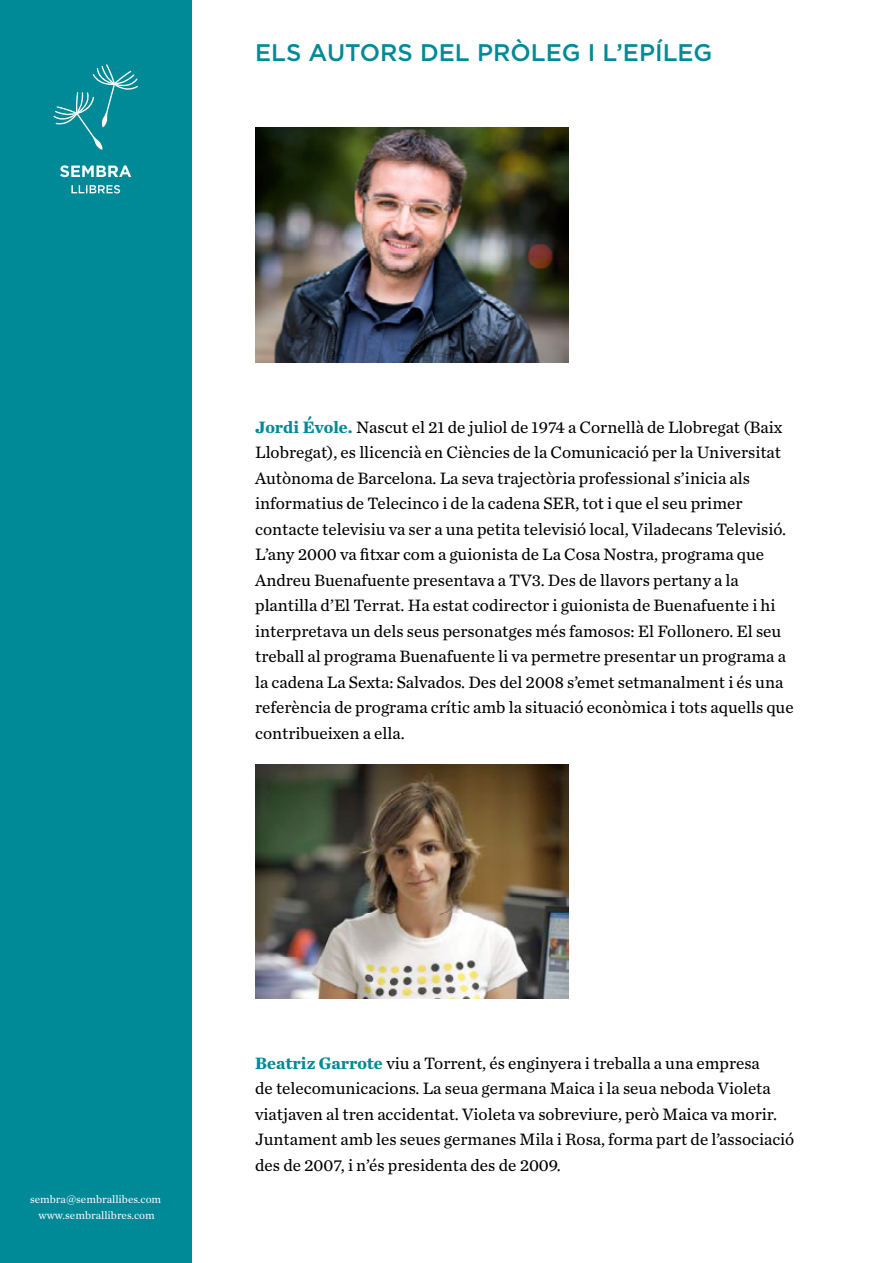
<style>
.page{position:relative;width:893px;height:1263px;background:#fff}
.page>*{position:absolute;margin:0;border:0;box-sizing:border-box;transform-origin:0 0}
.t1{font:500 24px "Gotham";color:#008996}
.t2{font:17.25px/25.5px "Chronicle Text G2";color:#000}
.t3{font:11.25px/16.5px "Chronicle Text G1";color:#fff;text-align:center}
.s1{font-weight:700;color:#008996}
</style>
<div class="page">
<div style="left:0;top:0;width:191px;height:1263px;background:#008996"></div>
<svg style="left:71px;top:185px;width:49px;height:8px"></svg>
<svg style="left:60px;top:165px;width:71px;height:12px"></svg>
<svg style="left:53px;top:64px;width:85px;height:86px"></svg>
<img style="left:255px;top:128px;width:313px;height:235px">
<img style="left:255px;top:764px;width:313px;height:235px">
<h1 class="t1" style="left:255px;top:38px;width:459px">ELS AUTORS DEL PRÒLEG I L’EPÍLEG</h1>
<p class="t2" style="left:255px;top:413px;width:540px"><span class="s1">Jordi Évole.</span> Nascut el 21 de juliol de 1974 a Cornellà de Llobregat (Baix Llobregat), es llicencià en Ciències de la Comunicació per la Universitat Autònoma de Barcelona. La seva trajectòria professional s’inicia als informatius de Telecinco i de la cadena SER, tot i que el seu primer contacte televisiu va ser a una petita televisió local, Viladecans Televisió.<br>L’any 2000 va fitxar com a guionista de La Cosa Nostra, programa que Andreu Buenafuente presentava a TV3. Des de llavors pertany a la plantilla d’El Terrat. Ha estat codirector i guionista de Buenafuente i hi interpretava un dels seus personatges més famosos: El Follonero. El seu treball al programa Buenafuente li va permetre presentar un programa a la cadena La Sexta: Salvados. Des del 2008 s’emet setmanalment i és una referència de programa crític amb la situació econòmica i tots aquells que contribueixen a ella.</p>
<p class="t3" style="left:30px;top:1190px;width:133px">sembra@sembrallibes.com www.sembrallibres.com</p>
<p class="t2" style="left:255px;top:1049px;width:541px"><span class="s1">Beatriz Garrote</span> viu a Torrent, és enginyera i treballa a una empresa<br>de telecomunicacions. La seua germana Maica i la seua neboda Violeta viatjaven al tren accidentat. Violeta va sobreviure, però Maica va morir.<br>Juntament amb les seues germanes Mila i Rosa, forma part de l’associació des de 2007, i n’és presidenta des de 2009.</p>
</div>
